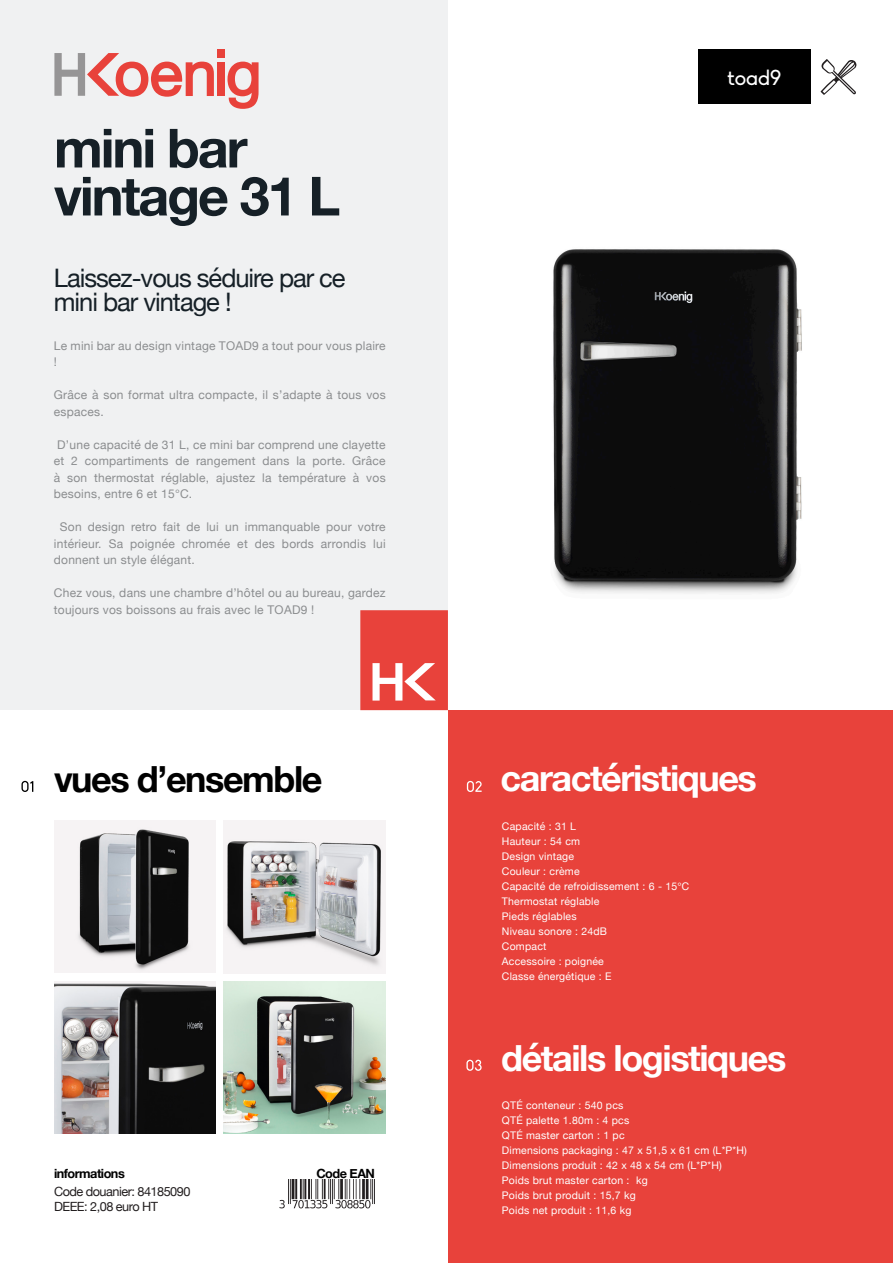
<style>
.page{position:relative;width:893px;height:1263px;background:#fff}
.page>*{position:absolute;margin:0;border:0;box-sizing:border-box;transform-origin:0 0}
.t1{font:700 54px "Helvetica Neue";letter-spacing:-.04em;color:#162027}
.t2{font:700 36px "Helvetica Neue";letter-spacing:-.04em;color:#fff}
.t3{font:700 36px "Helvetica Neue";letter-spacing:-.04em;color:#000}
.t4{font:25.5px/24px "Helvetica Neue";letter-spacing:-.04em;color:#162027}
.t5{font:21px "Biko";color:#fff}
.t6{font:12.75px/18px "Helvetica Neue";letter-spacing:-.04em;color:#231f20}
.t7{font:700 12.75px "Helvetica Neue";letter-spacing:-.04em;color:#000}
.t8{font:12px/16.5px "Helvetica Neue";letter-spacing:.02em;color:#8b8d8f}
.t9{font:10.5px "Helvetica Neue";letter-spacing:.02em;color:#fff}
.s1{font-weight:700;color:#000}
</style>
<div class="page">
<div style="left:0;top:0;width:448px;height:710px;background:#f0f1f2"></div>
<div style="left:448px;top:710px;width:445px;height:553px;background:#e8423b"></div>
<svg style="left:360px;top:610px;width:88px;height:100px;background:#ea5953"></svg>
<div style="left:218px;top:49px;width:7px;height:8px;background:#e8423b"></div>
<div style="left:218px;top:62px;width:7px;height:34px;background:#e8423b"></div>
<svg style="left:54px;top:53px;width:160px;height:44px"></svg>
<svg style="left:227px;top:62px;width:32px;height:47px"></svg>
<svg style="left:21px;top:781px;width:12px;height:11px"></svg>
<svg style="left:466px;top:1060px;width:16px;height:11px"></svg>
<div style="left:698px;top:50px;width:113px;height:54px;background:#000"></div>
<svg style="left:467px;top:781px;width:15px;height:11px"></svg>
<img style="left:279px;top:1179px;width:96px;height:29px">
<img style="left:54px;top:821px;width:162px;height:152px">
<img style="left:224px;top:821px;width:162px;height:152px">
<img style="left:54px;top:982px;width:162px;height:152px">
<img style="left:224px;top:982px;width:162px;height:152px">
<svg style="left:821px;top:59px;width:35px;height:36px"></svg>
<img style="left:553px;top:249px;width:249px;height:345px">
<p class="t1" style="left:54px;top:106px;width:195px">mini bar</p>
<p class="t1" style="left:54px;top:154px;width:288px">vintage 31 L</p>
<p class="t4" style="left:54px;top:268px;width:293px">Laissez-vous séduire par ce mini bar vintage !</p>
<p class="t8" style="left:54px;top:338px;width:333px">Le mini bar au design vintage TOAD9 a tout pour vous plaire !</p>
<p class="t8" style="left:54px;top:387px;width:333px">Grâce à son format ultra compacte, il s’adapte à tous vos espaces.</p>
<p class="t8" style="left:54px;top:437px;width:333px;text-align:justify">D’une capacité de 31 L, ce mini bar comprend une clayette et 2 compartiments de rangement dans la porte. Grâce à son thermostat réglable, ajustez la température à vos besoins, entre 6 et 15°C.</p>
<p class="t8" style="left:54px;top:519px;width:333px;text-align:justify;text-indent:6px">Son design retro fait de lui un immanquable pour votre intérieur. Sa poignée chromée et des bords arrondis lui donnent un style élégant.</p>
<p class="t8" style="left:54px;top:585px;width:333px">Chez vous, dans une chambre d’hôtel ou au bureau, gardez toujours vos boissons au frais avec le TOAD9 !</p>
<p class="t3" style="left:54px;top:750px;width:270px">vues d’ensemble</p>
<p class="t6" style="left:54px;top:1165px;width:138px"><span class="s1">informations<br></span>Code douanier: 84185090</p>
<p class="t6" style="left:54px;top:1198px;width:106px">DEEE: 2,08 euro HT</p>
<p class="t7" style="left:316px;top:1163px;width:60px">Code EAN</p>
<p class="t5" style="left:728px;top:66px;width:55px">toad9</p>
<p class="t2" style="left:501px;top:750px;width:258px">caractéristiques</p>
<p class="t9" style="left:502px;top:818px;width:76px">Capacité : 31 L</p>
<p class="t9" style="left:502px;top:833px;width:80px">Hauteur : 54 cm</p>
<p class="t9" style="left:502px;top:848px;width:74px">Design vintage</p>
<p class="t9" style="left:502px;top:863px;width:79px">Couleur : crème</p>
<p class="t9" style="left:502px;top:878px;width:189px">Capacité de refroidissement : 6 - 15℃</p>
<p class="t9" style="left:502px;top:893px;width:99px">Thermostat réglable</p>
<p class="t9" style="left:502px;top:908px;width:76px">Pieds réglables</p>
<p class="t9" style="left:502px;top:923px;width:107px">Niveau sonore : 24dB</p>
<p class="t9" style="left:502px;top:938px;width:46px">Compact</p>
<p class="t9" style="left:502px;top:953px;width:103px">Accessoire : poignée</p>
<p class="t9" style="left:502px;top:968px;width:111px">Classe énergétique : E</p>
<p class="t2" style="left:501px;top:1030px;width:287px">détails logistiques</p>
<p class="t9" style="left:502px;top:1097px;width:123px">QTÉ conteneur : 540 pcs</p>
<p class="t9" style="left:502px;top:1112px;width:129px">QTÉ palette 1.80m : 4 pcs</p>
<p class="t9" style="left:502px;top:1127px;width:124px">QTÉ master carton : 1 pc</p>
<p class="t9" style="left:502px;top:1142px;width:247px">Dimensions packaging : 47 x 51,5 x 61 cm (L*P*H)</p>
<p class="t9" style="left:502px;top:1157px;width:221px">Dimensions produit : 42 x 48 x 54 cm (L*P*H)</p>
<p class="t9" style="left:502px;top:1172px;width:147px">Poids brut master carton : kg</p>
<p class="t9" style="left:502px;top:1187px;width:135px">Poids brut produit : 15,7 kg</p>
<p class="t9" style="left:502px;top:1202px;width:131px">Poids net produit : 11,6 kg</p>
</div>
